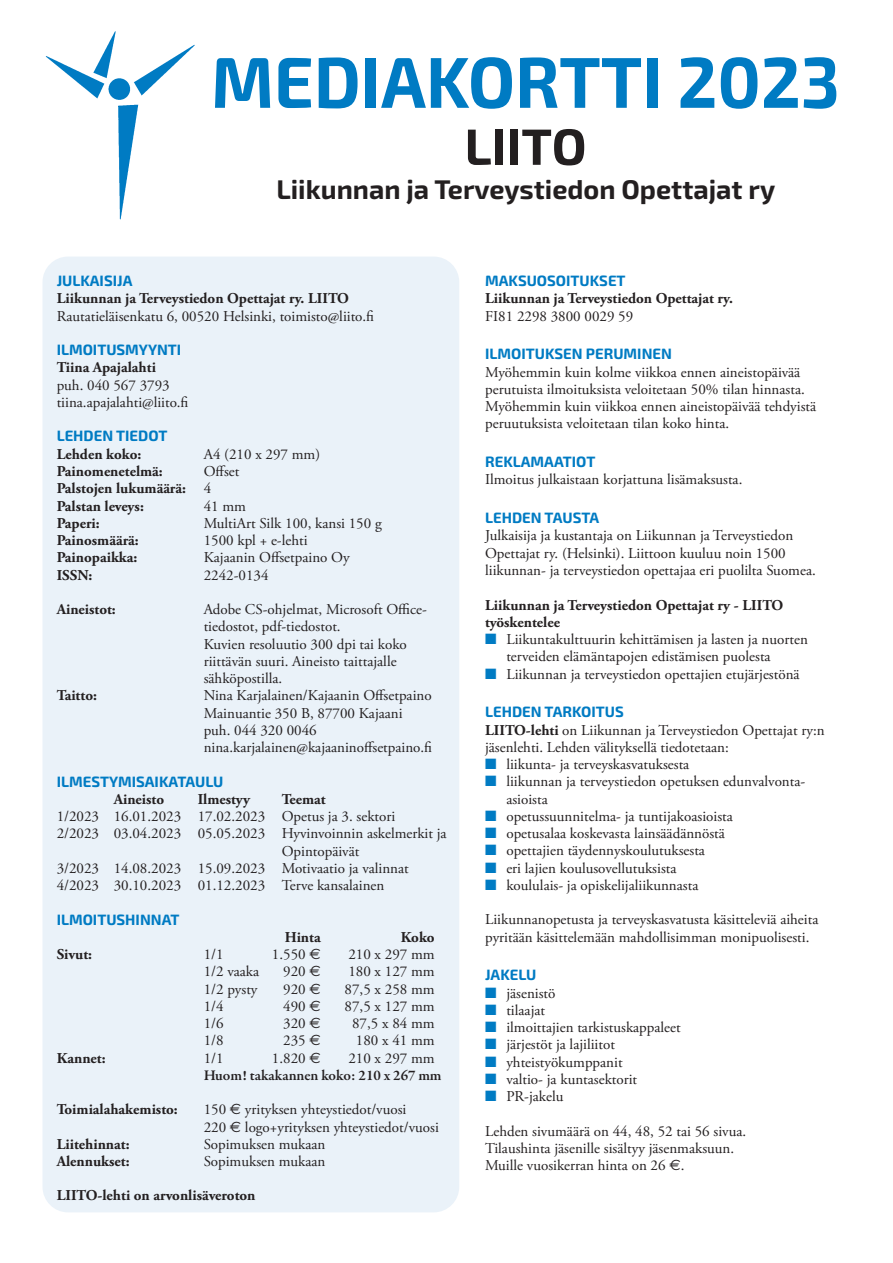
<style>
.page{position:relative;width:893px;height:1263px;background:#fff}
.page>*{position:absolute;margin:0;border:0;box-sizing:border-box;transform-origin:0 0}
.t1{font:700 72px "Exo 2";color:#007bc3;scale:.96 1}
.t2{font:700 51px "Exo 2";color:#231f20}
.t3{font:700 27px "Exo 2";color:#231f20}
.t4{font:15px/17.2px "Adobe Garamond Pro";color:#231f20}
.t5{font:700 15px/17.2px "Adobe Garamond Pro";color:#231f20}
.t6{font:700 15px "Exo 2";color:#007bc3}
.t7{font:600 15px "Garamond Premr Pro";color:#231f20}
.s1{font-weight:400}
.s2{font-family:"Euro Sans"}
.s3{color:#007bc3}
.s4{font-weight:700}
</style>
<div class="page">
<div style="left:43px;top:257px;width:416px;height:955px;background:#eaf2f9;border-radius:26px"></div>
<img style="left:45px;top:32px;width:150px;height:188px">
<h1 class="t1" style="left:211px;top:28px;width:657px">MEDIAKORTTI 2023</h1>
<h2 class="t2" style="left:464px;top:108px;width:124px">LIITO</h2>
<h3 class="t3" style="left:276px;top:169px;width:500px">Liikunnan ja Terveystiedon Opettajat ry</h3>
<p class="t6" style="left:57px;top:270px;width:77px">JULKAISIJA</p>
<p class="t5" style="left:57px;top:290px;width:294px">Liikunnan ja Terveystiedon Opettajat ry. LIITO</p>
<p class="t4" style="left:57px;top:308px;width:319px">Rautatieläisenkatu 6, 00520 Helsinki, toimisto@liito.fi</p>
<p class="t6" style="left:57px;top:339px;width:126px">ILMOITUSMYYNTI</p>
<p class="t5" style="left:57px;top:359px;width:101px">Tiina Apajalahti</p>
<p class="t4" style="left:57px;top:377px;width:133px">puh. 040 567 3793 tiina.apajalahti@liito.fi</p>
<p class="t6" style="left:57px;top:425px;width:112px">LEHDEN TIEDOT</p>
<p class="t5" style="left:57px;top:446px;width:86px">Lehden koko:</p>
<p class="t4" style="left:204px;top:446px;width:118px">A4 (210 x 297 mm)</p>
<p class="t5" style="left:57px;top:463px;width:108px">Painomenetelmä:</p>
<p class="t5" style="left:57px;top:463px;width:184px;text-indent:147px"><span class="s1">Offset<br></span>Palstojen lukumäärä: <span class="s1">4<br></span>Palstan leveys:</p>
<p class="t4" style="left:204px;top:498px;width:44px">41 mm</p>
<p class="t5" style="left:57px;top:515px;width:45px">Paperi:</p>
<p class="t4" style="left:204px;top:515px;width:180px">MultiArt Silk 100, kansi 150 g</p>
<p class="t5" style="left:57px;top:532px;width:84px">Painosmäärä:</p>
<p class="t4" style="left:204px;top:532px;width:105px">1500 kpl + e-lehti</p>
<p class="t5" style="left:57px;top:549px;width:82px">Painopaikka:</p>
<p class="t4" style="left:204px;top:549px;width:148px">Kajaanin Offsetpaino Oy</p>
<p class="t5" style="left:57px;top:566px;width:37px">ISSN:</p>
<p class="t4" style="left:204px;top:567px;width:66px">2242-0134</p>
<p class="t5" style="left:57px;top:601px;width:61px">Aineistot:</p>
<p class="t4" style="left:204px;top:601px;width:225px">Adobe CS-ohjelmat, Microsoft Office&shy;tiedostot, pdf-tiedostot.<br>Kuvien resoluutio 300 dpi tai koko riittävän suuri. Aineisto taittajalle sähköpostilla.</p>
<p class="t5" style="left:57px;top:687px;width:42px">Taitto:</p>
<p class="t4" style="left:204px;top:687px;width:230px">Nina Karjalainen/Kajaanin Offsetpaino Mainuantie 350 B, 87700 Kajaani puh. 044 320 0046 nina.karjalainen@kajaaninoffsetpaino.fi</p>
<p class="t6" style="left:57px;top:770px;width:168px">ILMESTYMISAIKATAULU</p>
<p class="t5" style="left:114px;top:791px;width:52px">Aineisto</p>
<p class="t5" style="left:198px;top:791px;width:54px">Ilmestyy</p>
<p class="t5" style="left:282px;top:791px;width:46px">Teemat</p>
<p class="t4" style="left:57px;top:808px;width:340px">1/2023 16.01.2023 17.02.2023 Opetus ja 3. sektori</p>
<p class="t4" style="left:57px;top:825px;width:391px">2/2023 03.04.2023 05.05.2023 Hyvinvoinnin askelmerkit ja</p>
<p class="t4" style="left:282px;top:843px;width:79px">Opintopäivät</p>
<p class="t4" style="left:57px;top:860px;width:354px">3/2023 14.08.2023 15.09.2023 Motivaatio ja valinnat</p>
<p class="t4" style="left:57px;top:877px;width:329px">4/2023 30.10.2023 01.12.2023 Terve kansalainen</p>
<p class="t6" style="left:57px;top:908px;width:124px">ILMOITUSHINNAT</p>
<p class="t5" style="left:285px;top:929px;width:37px">Hinta</p>
<p class="t5" style="left:401px;top:929px;width:35px">Koko</p>
<p class="t5" style="left:57px;top:946px;width:37px">Sivut:</p>
<p class="t4" style="left:204px;top:946px;width:21px">1/1</p>
<p class="t4" style="left:272px;top:946px;width:50px">1.550 <span class="s2">E</span></p>
<p class="t4" style="left:348px;top:946px;width:88px">210 x 297 mm</p>
<p class="t4" style="left:204px;top:963px;width:57px">1/2 vaaka</p>
<p class="t4" style="left:283px;top:963px;width:39px">920 <span class="s2">E</span></p>
<p class="t4" style="left:348px;top:963px;width:88px">180 x 127 mm</p>
<p class="t4" style="left:204px;top:981px;width:55px">1/2 pysty</p>
<p class="t4" style="left:283px;top:981px;width:39px">920 <span class="s2">E</span></p>
<p class="t4" style="left:345px;top:981px;width:92px">87,5 x 258 mm</p>
<p class="t4" style="left:204px;top:998px;width:21px">1/4</p>
<p class="t4" style="left:283px;top:998px;width:39px">490 <span class="s2">E</span></p>
<p class="t4" style="left:345px;top:998px;width:92px">87,5 x 127 mm</p>
<p class="t4" style="left:204px;top:1015px;width:21px">1/6</p>
<p class="t4" style="left:283px;top:1015px;width:39px">320 <span class="s2">E</span></p>
<p class="t4" style="left:352px;top:1015px;width:84px">87,5 x 84 mm</p>
<p class="t4" style="left:204px;top:1032px;width:21px">1/8</p>
<p class="t4" style="left:283px;top:1032px;width:39px">235 <span class="s2">E</span></p>
<p class="t4" style="left:356px;top:1032px;width:80px">180 x 41 mm</p>
<p class="t5" style="left:57px;top:1049px;width:51px">Kannet:</p>
<p class="t4" style="left:204px;top:1050px;width:21px">1/1</p>
<p class="t4" style="left:272px;top:1050px;width:50px">1.820 <span class="s2">E</span></p>
<p class="t4" style="left:348px;top:1050px;width:88px">210 x 297 mm</p>
<p class="t7" style="left:204px;top:1066px;width:239px">Huom! takakannen koko: 210 x 267 mm</p>
<p class="t5" style="left:57px;top:1101px;width:123px">Toimialahakemisto:</p>
<p class="t4" style="left:204px;top:1101px;width:237px">150 <span class="s2">E</span> yrityksen yhteystiedot/vuosi<br>220 <span class="s2">E</span> logo+yrityksen yhteystiedot/vuosi</p>
<p class="t5" style="left:57px;top:1136px;width:74px">Liitehinnat:</p>
<p class="t4" style="left:204px;top:1136px;width:123px">Sopimuksen mukaan</p>
<p class="t5" style="left:57px;top:1153px;width:74px">Alennukset:</p>
<p class="t4" style="left:204px;top:1153px;width:123px">Sopimuksen mukaan</p>
<p class="t5" style="left:57px;top:1187px;width:200px">LIITO-lehti on arvonlisäveroton</p>
<p class="t6" style="left:485px;top:270px;width:142px">MAKSUOSOITUKSET</p>
<p class="t5" style="left:485px;top:290px;width:249px">Liikunnan ja Terveystiedon Opettajat ry.</p>
<p class="t4" style="left:485px;top:308px;width:150px">FI81 2298 3800 0029 59</p>
<p class="t6" style="left:485px;top:343px;width:188px">ILMOITUKSEN PERUMINEN</p>
<p class="t4" style="left:485px;top:364px;width:333px">Myöhemmin kuin kolme viikkoa ennen aineistopäivää perutuista ilmoituksista veloitetaan 50% tilan hinnasta.<br>Myöhemmin kuin viikkoa ennen aineistopäivää tehdyistä peruutuksista veloitetaan tilan koko hinta.</p>
<p class="t6" style="left:485px;top:451px;width:112px">REKLAMAATIOT</p>
<p class="t4" style="left:485px;top:472px;width:259px">Ilmoitus julkaistaan korjattuna lisämaksusta.</p>
<p class="t6" style="left:485px;top:507px;width:116px">LEHDEN TAUSTA</p>
<p class="t4" style="left:485px;top:528px;width:332px">Julkaisija ja kustantaja on Liikunnan ja Terveystiedon<br>Opettajat ry. (Helsinki). Liittoon kuuluu noin 1500 liikunnan- ja terveystiedon opettajaa eri puolilta Suomea.</p>
<p class="t5" style="left:485px;top:596px;width:300px">Liikunnan ja Terveystiedon Opettajat ry - LIITO työskentelee</p>
<p class="t4" style="left:506px;top:631px;width:303px;text-indent:-21px"><span class="s3">■</span> Liikuntakulttuurin kehittämisen ja lasten ja nuorten terveiden elämäntapojen edistämisen puolesta</p>
<p class="t4" style="left:485px;top:666px;width:316px"><span class="s3">■</span> Liikunnan ja terveystiedon opettajien etujärjestönä</p>
<p class="t6" style="left:485px;top:701px;width:140px">LEHDEN TARKOITUS</p>
<p class="t4" style="left:485px;top:722px;width:341px"><span class="s4">LIITO-lehti</span> on Liikunnan ja Terveystiedon Opettajat ry:n jäsenlehti. Lehden välityksellä tiedotetaan:</p>
<p class="t4" style="left:485px;top:756px;width:206px"><span class="s3">■</span> liikunta- ja terveyskasvatuksesta</p>
<p class="t4" style="left:506px;top:773px;width:300px;text-indent:-21px"><span class="s3">■</span> liikunnan ja terveystiedon opetuksen edunvalvonta&shy;asioista</p>
<p class="t4" style="left:485px;top:808px;width:249px"><span class="s3">■</span> opetussuunnitelma- ja tuntijakoasioista</p>
<p class="t4" style="left:485px;top:825px;width:241px"><span class="s3">■</span> opetusalaa koskevasta lainsäädännöstä</p>
<p class="t4" style="left:485px;top:842px;width:221px"><span class="s3">■</span> opettajien täydennyskoulutuksesta</p>
<p class="t4" style="left:485px;top:860px;width:193px"><span class="s3">■</span> eri lajien koulusovellutuksista</p>
<p class="t4" style="left:485px;top:877px;width:215px"><span class="s3">■</span> koululais- ja opiskelijaliikunnasta</p>
<p class="t4" style="left:485px;top:911px;width:335px">Liikunnanopetusta ja terveyskasvatusta käsitteleviä aiheita pyritään käsittelemään mahdollisimman monipuolisesti.</p>
<p class="t6" style="left:485px;top:964px;width:53px">JAKELU</p>
<p class="t4" style="left:485px;top:985px;width:72px"><span class="s3">■</span> jäsenistö</p>
<p class="t4" style="left:485px;top:1002px;width:62px"><span class="s3">■</span> tilaajat</p>
<p class="t4" style="left:485px;top:1019px;width:197px"><span class="s3">■</span> ilmoittajien tarkistuskappaleet</p>
<p class="t4" style="left:485px;top:1036px;width:131px"><span class="s3">■</span> järjestöt ja lajiliitot</p>
<p class="t4" style="left:485px;top:1054px;width:139px"><span class="s3">■</span> yhteistyökumppanit</p>
<p class="t4" style="left:485px;top:1071px;width:154px"><span class="s3">■</span> valtio- ja kuntasektorit</p>
<p class="t4" style="left:485px;top:1088px;width:80px"><span class="s3">■</span> PR-jakelu</p>
<p class="t4" style="left:485px;top:1123px;width:263px">Lehden sivumäärä on 44, 48, 52 tai 56 sivua.<br>Tilaushinta jäsenille sisältyy jäsenmaksuun.<br>Muille vuosikerran hinta on 26 <span class="s2">E</span>.</p>
</div>
